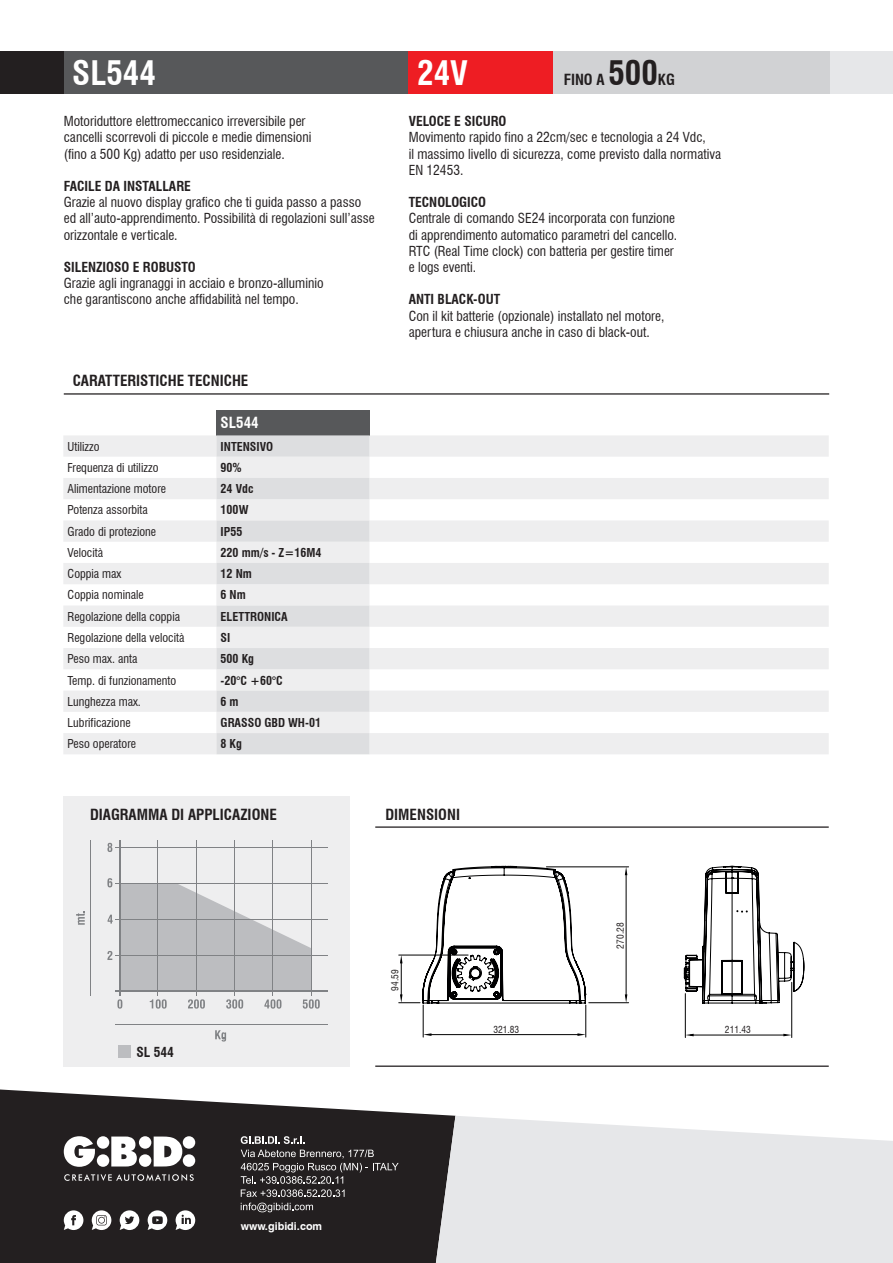
<style>
.page{position:relative;width:893px;height:1263px;background:#fff}
.page>*{position:absolute;margin:0;border:0;box-sizing:border-box;transform-origin:0 0}
.t1{font:700 condensed 33px "Swiss 721 BT";color:#fff}
.t2{font:700 condensed 15px "Swiss 721 BT";color:#231f20}
.t3{font:700 condensed 15px "Swiss 721 BT";color:#fff}
.t4{font:condensed 13.5px/16.2px "Swiss 721 BT";color:#231f20}
.t5{font:700 condensed 13.5px "Swiss 721 BT";color:#231f20}
.t6{font:condensed 12px "Swiss 721 BT";color:#231f20}
.t7{font:700 condensed 12px "Swiss 721 BT";color:#231f20}
.t8{font:700 10.8px "Swiss 721 BT";color:#fff}
.t9{font:condensed 9.45px "Swiss 721 BT";color:#231f20}
.s1{font-size:33px}
</style>
<div class="page">
<div style="left:64px;top:51px;width:829px;height:43px;background:#e6e7e9"></div>
<div style="left:553px;top:51px;width:276px;height:43px;background:#d1d2d4"></div>
<div style="left:64px;top:51px;width:344px;height:43px;background:#57585a"></div>
<div style="left:408px;top:51px;width:145px;height:43px;background:#ee1d23"></div>
<div style="left:0;top:51px;width:64px;height:43px;background:#231f20"></div>
<div style="left:216px;top:410px;width:153px;height:25px;background:#57585a"></div>
<svg style="left:63px;top:435px;width:766px;height:319px;fill:#eeeeef"></svg>
<svg style="left:216px;top:435px;width:153px;height:319px;background:#e5e5e7"></svg>
<hr style="left:64px;top:393px;width:765px;height:2px;background:#231f20">
<div style="left:63px;top:796px;width:287px;height:271px;background:#eeeeef"></div>
<svg style="left:120px;top:884px;width:191px;height:106px"></svg>
<hr style="left:115px;top:883px;width:213px;height:1px;background:#808285">
<hr style="left:115px;top:847px;width:213px;height:1px;background:#808285">
<hr style="left:115px;top:919px;width:213px;height:1px;background:#808285">
<hr style="left:115px;top:955px;width:213px;height:1px;background:#808285">
<hr style="left:115px;top:990px;width:213px;height:2px;background:#808285">
<hr style="left:115px;top:1024px;width:213px;height:1px;background:#808285">
<hr style="left:119px;top:840px;width:1px;height:155px;background:#808285">
<hr style="left:91px;top:840px;width:1px;height:155px;background:#808285">
<hr style="left:158px;top:840px;width:1px;height:155px;background:#808285">
<hr style="left:196px;top:840px;width:1px;height:155px;background:#808285">
<hr style="left:234px;top:840px;width:1px;height:155px;background:#808285">
<hr style="left:272px;top:840px;width:1px;height:155px;background:#808285">
<hr style="left:311px;top:840px;width:1px;height:155px;background:#808285">
<svg style="left:107px;top:951px;width:5px;height:9px"></svg>
<svg style="left:117px;top:999px;width:5px;height:9px"></svg>
<svg style="left:150px;top:999px;width:17px;height:9px"></svg>
<svg style="left:188px;top:999px;width:17px;height:9px"></svg>
<svg style="left:226px;top:999px;width:17px;height:9px"></svg>
<svg style="left:215px;top:1030px;width:11px;height:11px"></svg>
<svg style="left:264px;top:999px;width:17px;height:9px"></svg>
<svg style="left:303px;top:999px;width:17px;height:10px"></svg>
<svg style="left:108px;top:915px;width:5px;height:8px"></svg>
<svg style="left:107px;top:878px;width:5px;height:9px"></svg>
<svg style="left:107px;top:843px;width:5px;height:9px"></svg>
<svg style="left:76px;top:911px;width:9px;height:14px"></svg>
<div style="left:118px;top:1045px;width:13px;height:13px;background:#bcbdc0"></div>
<hr style="left:375px;top:826px;width:454px;height:2px;background:#231f20">
<hr style="left:375px;top:1065px;width:454px;height:2px;background:#231f20">
<svg style="left:577px;top:1033px;width:8px;height:3px"></svg>
<svg style="left:424px;top:1033px;width:7px;height:3px"></svg>
<hr style="left:585px;top:1005px;width:1px;height:32px;background:#000001">
<hr style="left:423px;top:1005px;width:1px;height:32px;background:#000001">
<hr style="left:429px;top:1034px;width:150px;height:1px;background:#000001">
<svg style="left:625px;top:994px;width:2px;height:8px"></svg>
<svg style="left:625px;top:867px;width:2px;height:8px"></svg>
<hr style="left:589px;top:1002px;width:40px;height:1px;background:#000001">
<hr style="left:546px;top:866px;width:83px;height:1px;background:#000001">
<hr style="left:626px;top:873px;width:1px;height:124px;background:#000001">
<svg style="left:399px;top:865px;width:187px;height:142px"></svg>
<svg style="left:684px;top:865px;width:120px;height:173px"></svg>
<svg style="left:0;top:1089px;width:455px;height:174px;background:#3a3738"></svg>
<svg style="left:64px;top:1136px;width:131px;height:45px"></svg>
<svg style="left:64px;top:1210px;width:19px;height:20px"></svg>
<svg style="left:148px;top:1210px;width:19px;height:20px"></svg>
<svg style="left:176px;top:1210px;width:19px;height:20px"></svg>
<svg style="left:120px;top:1210px;width:19px;height:20px"></svg>
<svg style="left:92px;top:1210px;width:19px;height:20px"></svg>
<svg style="left:241px;top:1136px;width:158px;height:76px;background:#3e3a3b"></svg>
<svg style="left:436px;top:1116px;width:457px;height:147px;background:#e3e4e6"></svg>
<p class="t1" style="left:72px;top:53px;width:85px">SL544</p>
<p class="t1" style="left:417px;top:53px;width:53px">24V</p>
<p class="t2" style="left:564px;top:70px;width:113px">FINO A <span class="s1">500</span>KG</p>
<p class="t4" style="left:64px;top:113px;width:243px">Motoriduttore elettromeccanico irreversibile per</p>
<p class="t4" style="left:64px;top:129px;width:249px">cancelli scorrevoli di piccole e medie dimensioni</p>
<p class="t4" style="left:64px;top:146px;width:223px">(fino a 500 Kg) adatto per uso residenziale.</p>
<p class="t5" style="left:64px;top:178px;width:129px">FACILE DA INSTALLARE</p>
<p class="t4" style="left:64px;top:194px;width:312px">Grazie al nuovo display grafico che ti guida passo a passo ed all’auto-apprendimento. Possibilità di regolazioni sull’asse orizzontale e verticale.</p>
<p class="t5" style="left:64px;top:259px;width:134px">SILENZIOSO E ROBUSTO</p>
<p class="t4" style="left:64px;top:275px;width:261px">Grazie agli ingranaggi in acciaio e bronzo-alluminio</p>
<p class="t4" style="left:64px;top:291px;width:237px">che garantiscono anche affidabilità nel tempo.</p>
<p class="t2" style="left:73px;top:372px;width:177px">CARATTERISTICHE TECNICHE</p>
<p class="t3" style="left:221px;top:414px;width:40px">SL544</p>
<p class="t6" style="left:68px;top:439px;width:34px">Utilizzo</p>
<p class="t7" style="left:221px;top:439px;width:54px">INTENSIVO</p>
<p class="t6" style="left:68px;top:460px;width:92px">Frequenza di utilizzo</p>
<p class="t7" style="left:221px;top:460px;width:23px">90%</p>
<p class="t6" style="left:68px;top:482px;width:100px">Alimentazione motore</p>
<p class="t7" style="left:221px;top:482px;width:34px">24 Vdc</p>
<p class="t6" style="left:68px;top:503px;width:82px">Potenza assorbita</p>
<p class="t7" style="left:221px;top:503px;width:29px">100W</p>
<p class="t6" style="left:68px;top:524px;width:90px">Grado di protezione</p>
<p class="t7" style="left:221px;top:524px;width:23px">IP55</p>
<p class="t6" style="left:68px;top:545px;width:37px">Velocità</p>
<p class="t7" style="left:221px;top:545px;width:102px">220 mm/s - Z=16M4</p>
<p class="t6" style="left:68px;top:567px;width:55px">Coppia max</p>
<p class="t7" style="left:221px;top:567px;width:33px">12 Nm</p>
<p class="t6" style="left:68px;top:588px;width:78px">Coppia nominale</p>
<p class="t7" style="left:221px;top:588px;width:27px">6 Nm</p>
<p class="t6" style="left:68px;top:609px;width:114px">Regolazione della coppia</p>
<p class="t7" style="left:221px;top:609px;width:69px">ELETTRONICA</p>
<p class="t6" style="left:68px;top:630px;width:118px">Regolazione della velocità</p>
<p class="t7" style="left:221px;top:630px;width:11px">SI</p>
<p class="t6" style="left:68px;top:652px;width:71px">Peso max. anta</p>
<p class="t7" style="left:221px;top:652px;width:35px">500 Kg</p>
<p class="t6" style="left:68px;top:673px;width:110px">Temp. di funzionamento</p>
<p class="t7" style="left:221px;top:673px;width:63px">-20°C +60°C</p>
<p class="t6" style="left:68px;top:694px;width:75px">Lunghezza max.</p>
<p class="t7" style="left:221px;top:694px;width:20px">6 m</p>
<p class="t6" style="left:68px;top:715px;width:65px">Lubrificazione</p>
<p class="t7" style="left:221px;top:715px;width:102px">GRASSO GBD WH-01</p>
<p class="t6" style="left:68px;top:737px;width:70px">Peso operatore</p>
<p class="t7" style="left:221px;top:737px;width:23px">8 Kg</p>
<p class="t5" style="left:409px;top:113px;width:99px">VELOCE E SICURO</p>
<p class="t4" style="left:409px;top:129px;width:299px">Movimento rapido fino a 22cm/sec e tecnologia a 24 Vdc,</p>
<p class="t4" style="left:409px;top:146px;width:314px">il massimo livello di sicurezza, come previsto dalla normativa<br>EN 12453.</p>
<p class="t5" style="left:409px;top:194px;width:79px">TECNOLOGICO</p>
<p class="t4" style="left:409px;top:210px;width:270px">Centrale di comando SE24 incorporata con funzione di apprendimento automatico parametri del cancello.</p>
<p class="t4" style="left:409px;top:243px;width:267px">RTC (Real Time clock) con batteria per gestire timer</p>
<p class="t4" style="left:409px;top:259px;width:69px">e logs eventi.</p>
<p class="t5" style="left:409px;top:291px;width:93px">ANTI BLACK-OUT</p>
<p class="t4" style="left:409px;top:308px;width:257px">Con il kit batterie (opzionale) installato nel motore,</p>
<p class="t4" style="left:409px;top:324px;width:243px">apertura e chiusura anche in caso di black-out.</p>
<p class="t2" style="left:90px;top:805px;width:188px">DIAGRAMMA DI APPLICAZIONE</p>
<p class="t2" style="left:385px;top:805px;width:76px">DIMENSIONI</p>
<p class="t5" style="left:136px;top:1044px;width:39px">SL 544</p>
<p class="t9" style="left:389px;top:991px;width:23px;rotate:-90deg">94.59</p>
<p class="t9" style="left:493px;top:1023px;width:27px">321.83</p>
<p class="t9" style="left:615px;top:948px;width:27px;rotate:-90deg">270.28</p>
<p class="t9" style="left:725px;top:1023px;width:27px">211.43</p>
<p class="t8" style="left:241px;top:1219px;width:83px">www.gibidi.com</p>
</div>
